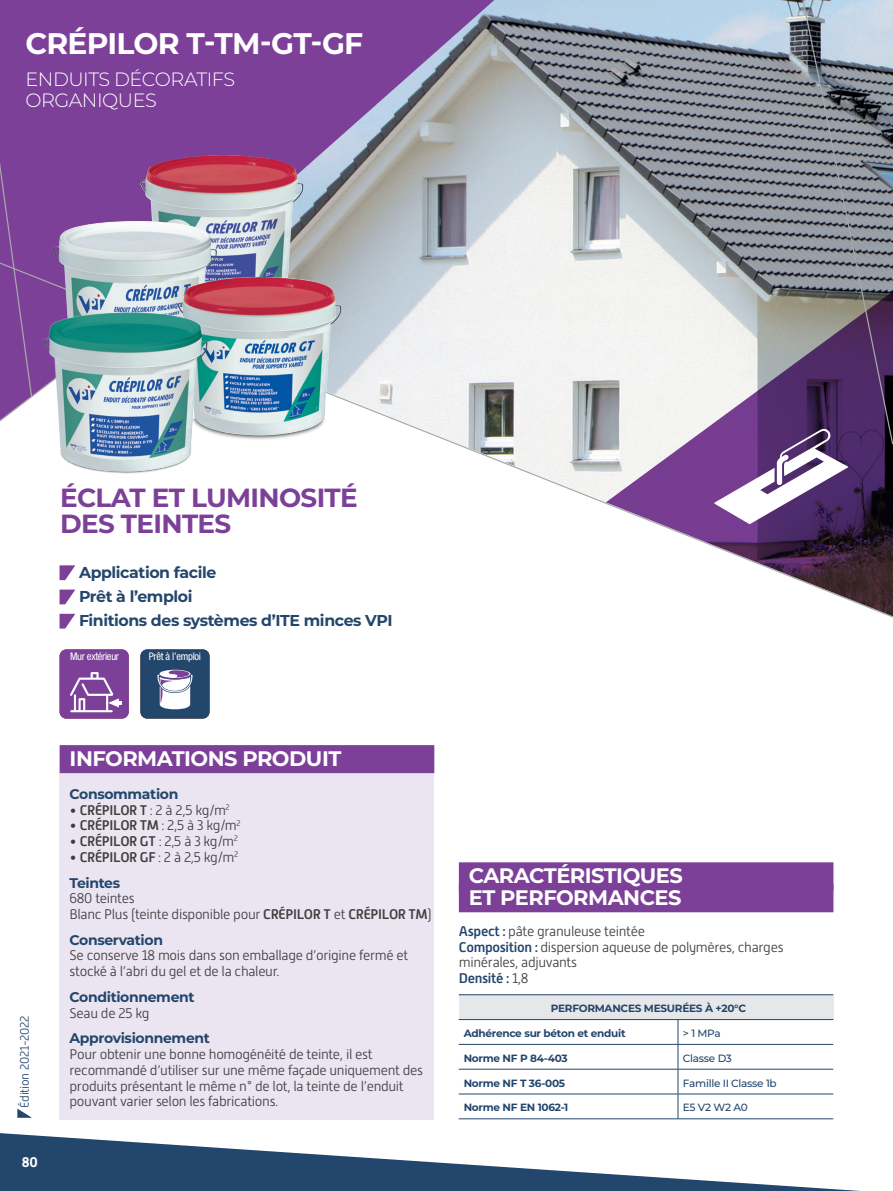
<style>
.page{position:relative;width:893px;height:1191px;background:#fff}
.page>*{position:absolute;margin:0;border:0;box-sizing:border-box;transform-origin:0 0}
.t1{font:700 29.75px "Montserrat";letter-spacing:-.025em;color:#fff}
.t2{font:700 26.25px/26.2px "Montserrat";letter-spacing:-.025em;color:#7c4099}
.t3{font:700 21px/21.9px "Montserrat";letter-spacing:-.025em;color:#fff}
.t4{font:300 19.25px/21px "Montserrat";letter-spacing:-.025em;color:#fff}
.t5{font:700 15.75px/24.2px "Montserrat";letter-spacing:-.025em;color:#23466c}
.t6{font:300 14px/15.8px "Alwyn New";letter-spacing:-.025em;color:#3e3e3f}
.t7{font:700 14px "Montserrat";letter-spacing:-.025em;color:#23466c}
.t8{font:700 14px "Alwyn New";color:#fff}
.t9{font:300 12.25px "Alwyn New";letter-spacing:-.025em;color:#23466c}
.t10{font:700 10.5px "Montserrat";letter-spacing:-.025em;color:#23466c}
.t11{font:500 10.5px "Montserrat";letter-spacing:-.025em;color:#23466c}
.t12{font:condensed 10.5px "Helvetica Neue";letter-spacing:-.025em;color:#fff}
.s1{font-weight:500}
.s2{font-weight:500;color:#23466c}
</style>
<div class="page">
<svg style="left:60px;top:618px;width:13px;height:10px"></svg>
<div style="left:459px;top:994px;width:374px;height:25px;background:#e6e7e9"></div>
<hr style="left:459px;top:994px;width:219px;height:1px;background:#23466c">
<hr style="left:678px;top:994px;width:155px;height:1px;background:#23466c">
<hr style="left:459px;top:1019px;width:219px;height:1px;background:#23466c">
<hr style="left:678px;top:1019px;width:155px;height:1px;background:#23466c">
<hr style="left:459px;top:1044px;width:219px;height:1px;background:#23466c">
<hr style="left:678px;top:1044px;width:155px;height:1px;background:#23466c">
<hr style="left:459px;top:1068px;width:219px;height:1px;background:#23466c">
<hr style="left:678px;top:1068px;width:155px;height:1px;background:#23466c">
<hr style="left:459px;top:1093px;width:219px;height:1px;background:#23466c">
<svg style="left:678px;top:1019px;width:1px;height:99px"></svg>
<hr style="left:678px;top:1093px;width:155px;height:1px;background:#23466c">
<hr style="left:459px;top:1118px;width:219px;height:1px;background:#23466c">
<hr style="left:678px;top:1118px;width:155px;height:1px;background:#23466c">
<div style="left:60px;top:746px;width:374px;height:373px;background:#ebe5f1"></div>
<div style="left:60px;top:649px;width:69px;height:69px;background:#7c4099;border-radius:7px"></div>
<svg style="left:70px;top:672px;width:52px;height:40px"></svg>
<div style="left:140px;top:649px;width:70px;height:69px;background:#23466c;border-radius:7px"></div>
<svg style="left:157px;top:670px;width:36px;height:39px"></svg>
<div style="left:33px;top:0;width:112px;height:252px;background:#7c4099"></div>
<img style="left:145px;top:0;width:652px;height:252px">
<div style="left:0;top:0;width:33px;height:252px;background:#7c4099"></div>
<svg style="left:0;top:252px;width:893px;height:366px"></svg>
<svg style="left:797px;top:0;width:96px;height:445px;background:#757285"></svg>
<svg style="left:0;top:1133px;width:860px;height:58px"></svg>
<svg style="left:17px;top:1108px;width:14px;height:9px"></svg>
<img style="left:140px;top:155px;width:164px;height:116px">
<img style="left:52px;top:221px;width:165px;height:87px">
<img style="left:140px;top:271px;width:233px;height:215px">
<img style="left:29px;top:308px;width:211px;height:182px">
<div style="left:60px;top:745px;width:374px;height:28px;background:#7c4099"></div>
<div style="left:459px;top:862px;width:374px;height:28px;background:#7c4099"></div>
<div style="left:459px;top:884px;width:374px;height:28px;background:#7c4099"></div>
<h1 class="t1" style="left:25px;top:22px;width:339px">CRÉPILOR T-TM-GT-GF</h1>
<h3 class="t4" style="left:25px;top:68px;width:211px">ENDUITS DÉCORATIFS<br>ORGANIQUES</h3>
<h2 class="t2" style="left:60px;top:483px;width:299px">ÉCLAT ET LUMINOSITÉ<br>DES TEINTES</h2>
<p class="t5" style="left:79px;top:559px;width:315px">Application facile<br>Prêt à l’emploi<br>Finitions des systèmes d’ITE minces VPI</p>
<p class="t12" style="left:70px;top:650px;width:50px">Mur extérieur</p>
<p class="t12" style="left:149px;top:650px;width:54px">Prêt à l’emploi</p>
<p class="t9" style="left:18px;top:1107px;width:94px;rotate:-90deg">Édition 2021-2022</p>
<p class="t8" style="left:22px;top:1153px;width:18px">80</p>
<h3 class="t3" style="left:70px;top:746px;width:273px">INFORMATIONS PRODUIT</h3>
<p class="t7" style="left:70px;top:783px;width:110px">Consommation</p>
<p class="t6" style="left:70px;top:802px;width:162px">• <span class="s1">CRÉPILOR T</span> : 2 à 2,5 kg/m<sup>2</sup></p>
<p class="t6" style="left:70px;top:817px;width:173px">• <span class="s1">CRÉPILOR TM</span> : 2,5 à 3 kg/m<sup>2</sup></p>
<p class="t6" style="left:70px;top:833px;width:170px">• <span class="s1">CRÉPILOR GT</span> : 2,5 à 3 kg/m<sup>2</sup></p>
<p class="t6" style="left:70px;top:849px;width:170px">• <span class="s1">CRÉPILOR GF</span> : 2 à 2,5 kg/m<sup>2</sup></p>
<p class="t7" style="left:70px;top:872px;width:52px">Teintes</p>
<p class="t6" style="left:70px;top:890px;width:363px">680 teintes<br>Blanc Plus (teinte disponible pour <span class="s1">CRÉPILOR T</span> et <span class="s1">CRÉPILOR TM</span>)</p>
<p class="t7" style="left:70px;top:929px;width:95px">Conservation</p>
<p class="t6" style="left:70px;top:947px;width:340px">Se conserve 18 mois dans son emballage d’origine fermé et stocké à l’abri du gel et de la chaleur.</p>
<p class="t7" style="left:70px;top:986px;width:127px">Conditionnement</p>
<p class="t6" style="left:70px;top:1005px;width:81px">Seau de 25 kg</p>
<p class="t7" style="left:70px;top:1028px;width:142px">Approvisionnement</p>
<p class="t6" style="left:70px;top:1046px;width:355px">Pour obtenir une bonne homogénéité de teinte, il est recommandé d’utiliser sur une même façade uniquement des produits présentant le même n° de lot, la teinte de l’enduit pouvant varier selon les fabrications.</p>
<h3 class="t3" style="left:469px;top:864px;width:216px">CARACTÉRISTIQUES<br>ET PERFORMANCES</h3>
<p class="t6" style="left:459px;top:923px;width:326px"><span class="s2">Aspect :</span> pâte granuleuse teintée<br><span class="s2">Composition :</span> dispersion aqueuse de polymères, charges minérales, adjuvants<br><span class="s2">Densité :</span> 1,8</p>
<p class="t10" style="left:551px;top:1001px;width:197px">PERFORMANCES MESURÉES À +20°C</p>
<p class="t10" style="left:464px;top:1025px;width:163px">Adhérence sur béton et enduit</p>
<p class="t11" style="left:683px;top:1026px;width:39px">&gt; 1 MPa</p>
<p class="t10" style="left:464px;top:1050px;width:105px">Norme NF P 84-403</p>
<p class="t11" style="left:683px;top:1050px;width:51px">Classe D3</p>
<p class="t10" style="left:464px;top:1075px;width:103px">Norme NF T 36-005</p>
<p class="t11" style="left:683px;top:1075px;width:95px">Famille II Classe 1b</p>
<p class="t10" style="left:464px;top:1100px;width:106px">Norme NF EN 1062-1</p>
<p class="t11" style="left:683px;top:1100px;width:66px">E5 V2 W2 A0</p>
</div>
